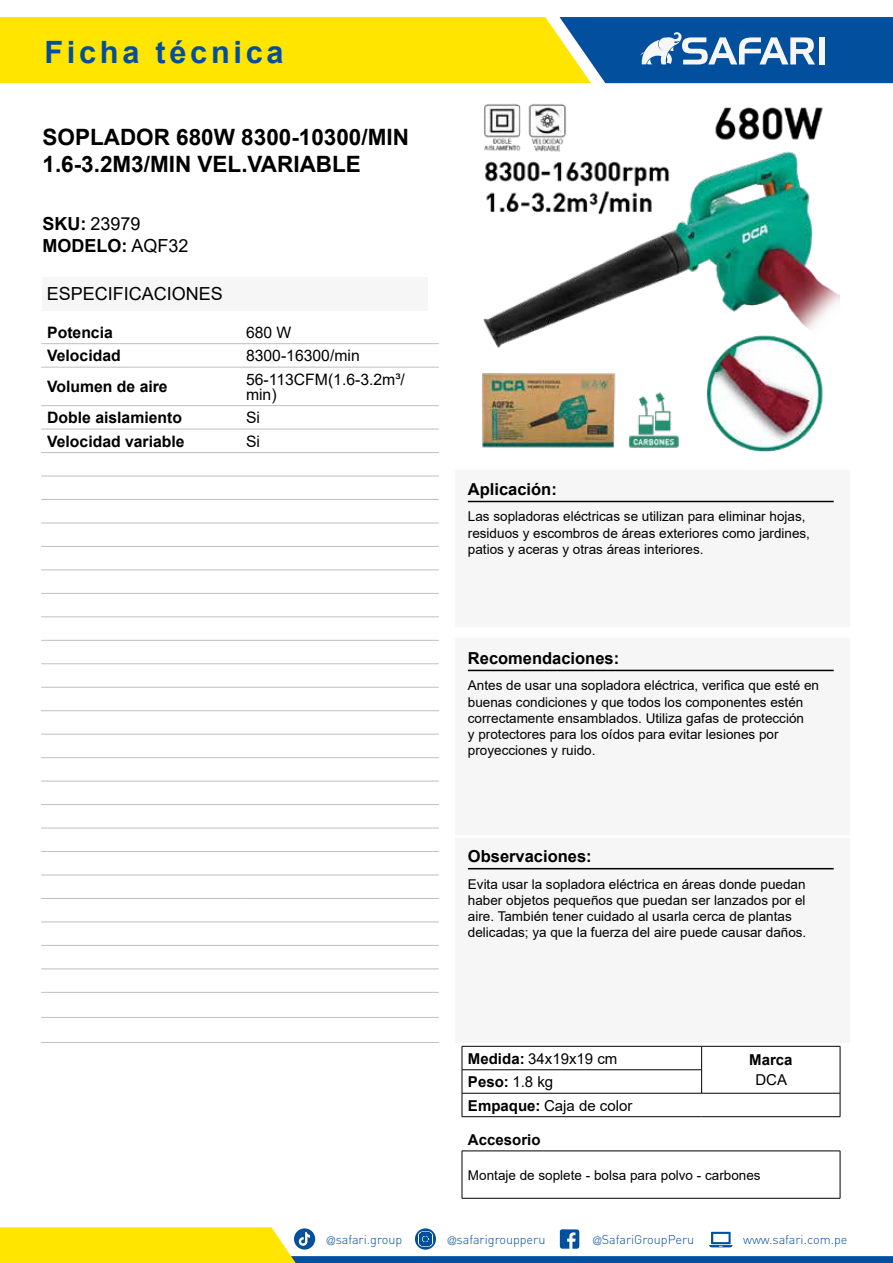
<style>
.page{position:relative;width:893px;height:1263px;background:#fff}
.page>*{position:absolute;margin:0;border:0;box-sizing:border-box;transform-origin:0 0}
.t1{font:700 30.75px "Arial";letter-spacing:.12em;color:#02509d}
.t2{font:700 22.5px/27px "Arial";color:#000}
.t3{font:700 18px/21.9px "Arial";color:#000}
.t4{font:18px "Arial";color:#000}
.t5{font:700 16.5px "Arial";color:#000}
.t6{font:700 15.75px "Arial";color:#000}
.t7{font:15.75px/15px "Arial";color:#000}
.t8{font:15px "Arial";color:#000}
.t9{font:700 15px "Arial";color:#000}
.t10{font:13.5px/16.2px "Arial";color:#000}
.t11{font:300 12.6px "DIN";color:#02509d}
.s1{font-weight:400}
.s2{font-weight:700}
.s3{font-family:"Helvetica LT Std";font-stretch:condensed;font-size:11.25px}
</style>
<div class="page">
<svg style="left:0;top:1227px;width:893px;height:36px"></svg>
<svg style="left:0;top:17px;width:893px;height:66px;background:#b1b83e"></svg>
<div style="left:819px;top:37px;width:6px;height:27px;background:#f6f6f6"></div>
<div style="left:455px;top:470px;width:395px;height:157px;background:#f6f6f6"></div>
<hr style="left:468px;top:501px;width:366px;height:1px;background:#000">
<div style="left:455px;top:638px;width:395px;height:196px;background:#f6f6f6"></div>
<hr style="left:468px;top:670px;width:366px;height:1px;background:#000">
<div style="left:455px;top:838px;width:395px;height:204px;background:#f6f6f6"></div>
<hr style="left:468px;top:868px;width:366px;height:1px;background:#000">
<hr style="left:462px;top:1151px;width:378px;height:1px;background:#000">
<hr style="left:462px;top:1151px;width:1px;height:47px;background:#000">
<hr style="left:840px;top:1151px;width:1px;height:47px;background:#000">
<hr style="left:462px;top:1198px;width:378px;height:1px;background:#000">
<hr style="left:41px;top:343px;width:199px;height:1px;background:#bfbfbf">
<hr style="left:240px;top:343px;width:199px;height:1px;background:#bfbfbf">
<hr style="left:41px;top:1042px;width:199px;height:1px;background:#bfbfbf">
<hr style="left:240px;top:1042px;width:199px;height:1px;background:#bfbfbf">
<hr style="left:41px;top:367px;width:199px;height:1px;background:#bfbfbf">
<hr style="left:240px;top:367px;width:199px;height:1px;background:#bfbfbf">
<hr style="left:41px;top:405px;width:199px;height:1px;background:#bfbfbf">
<hr style="left:240px;top:405px;width:199px;height:1px;background:#bfbfbf">
<hr style="left:41px;top:429px;width:199px;height:1px;background:#bfbfbf">
<hr style="left:240px;top:429px;width:199px;height:1px;background:#bfbfbf">
<hr style="left:41px;top:452px;width:199px;height:1px;background:#bfbfbf">
<hr style="left:240px;top:452px;width:199px;height:1px;background:#bfbfbf">
<hr style="left:41px;top:476px;width:199px;height:1px;background:#bfbfbf">
<hr style="left:240px;top:476px;width:199px;height:1px;background:#bfbfbf">
<hr style="left:41px;top:499px;width:199px;height:1px;background:#bfbfbf">
<hr style="left:240px;top:499px;width:199px;height:1px;background:#bfbfbf">
<hr style="left:41px;top:523px;width:199px;height:1px;background:#bfbfbf">
<hr style="left:240px;top:523px;width:199px;height:1px;background:#bfbfbf">
<hr style="left:41px;top:546px;width:199px;height:1px;background:#bfbfbf">
<hr style="left:240px;top:546px;width:199px;height:1px;background:#bfbfbf">
<hr style="left:41px;top:570px;width:199px;height:1px;background:#bfbfbf">
<hr style="left:240px;top:570px;width:199px;height:1px;background:#bfbfbf">
<hr style="left:41px;top:593px;width:199px;height:1px;background:#bfbfbf">
<hr style="left:240px;top:593px;width:199px;height:1px;background:#bfbfbf">
<hr style="left:41px;top:617px;width:199px;height:1px;background:#bfbfbf">
<hr style="left:240px;top:617px;width:199px;height:1px;background:#bfbfbf">
<hr style="left:41px;top:640px;width:199px;height:1px;background:#bfbfbf">
<hr style="left:240px;top:640px;width:199px;height:1px;background:#bfbfbf">
<hr style="left:41px;top:663px;width:199px;height:1px;background:#bfbfbf">
<hr style="left:240px;top:663px;width:199px;height:1px;background:#bfbfbf">
<hr style="left:41px;top:687px;width:199px;height:1px;background:#bfbfbf">
<hr style="left:240px;top:687px;width:199px;height:1px;background:#bfbfbf">
<hr style="left:41px;top:710px;width:199px;height:1px;background:#bfbfbf">
<hr style="left:240px;top:710px;width:199px;height:1px;background:#bfbfbf">
<hr style="left:41px;top:734px;width:199px;height:1px;background:#bfbfbf">
<hr style="left:240px;top:734px;width:199px;height:1px;background:#bfbfbf">
<hr style="left:41px;top:757px;width:199px;height:1px;background:#bfbfbf">
<hr style="left:240px;top:757px;width:199px;height:1px;background:#bfbfbf">
<hr style="left:41px;top:781px;width:199px;height:1px;background:#bfbfbf">
<hr style="left:240px;top:781px;width:199px;height:1px;background:#bfbfbf">
<hr style="left:41px;top:804px;width:199px;height:1px;background:#bfbfbf">
<hr style="left:240px;top:804px;width:199px;height:1px;background:#bfbfbf">
<hr style="left:41px;top:828px;width:199px;height:1px;background:#bfbfbf">
<hr style="left:240px;top:828px;width:199px;height:1px;background:#bfbfbf">
<hr style="left:41px;top:851px;width:199px;height:1px;background:#bfbfbf">
<hr style="left:240px;top:851px;width:199px;height:1px;background:#bfbfbf">
<hr style="left:41px;top:875px;width:199px;height:1px;background:#bfbfbf">
<hr style="left:240px;top:875px;width:199px;height:1px;background:#bfbfbf">
<hr style="left:41px;top:898px;width:199px;height:1px;background:#bfbfbf">
<hr style="left:240px;top:898px;width:199px;height:1px;background:#bfbfbf">
<hr style="left:41px;top:922px;width:199px;height:1px;background:#bfbfbf">
<hr style="left:240px;top:922px;width:199px;height:1px;background:#bfbfbf">
<hr style="left:41px;top:945px;width:199px;height:1px;background:#bfbfbf">
<hr style="left:240px;top:945px;width:199px;height:1px;background:#bfbfbf">
<hr style="left:41px;top:969px;width:199px;height:1px;background:#bfbfbf">
<hr style="left:240px;top:969px;width:199px;height:1px;background:#bfbfbf">
<hr style="left:41px;top:992px;width:199px;height:1px;background:#bfbfbf">
<hr style="left:240px;top:992px;width:199px;height:1px;background:#bfbfbf">
<hr style="left:41px;top:1017px;width:199px;height:1px;background:#bfbfbf">
<hr style="left:240px;top:1017px;width:199px;height:1px;background:#bfbfbf">
<img style="left:482px;top:104px;width:357px;height:348px">
<div style="left:43px;top:277px;width:385px;height:33px;background:#f6f6f6"></div>
<hr style="left:462px;top:1069px;width:239px;height:1px;background:#000">
<hr style="left:462px;top:1093px;width:240px;height:1px;background:#000">
<hr style="left:702px;top:1093px;width:138px;height:1px;background:#000">
<hr style="left:462px;top:1046px;width:240px;height:1px;background:#000">
<hr style="left:702px;top:1046px;width:138px;height:1px;background:#000">
<svg style="left:701px;top:1046px;width:1px;height:47px"></svg>
<svg style="left:462px;top:1046px;width:1px;height:70px"></svg>
<svg style="left:840px;top:1046px;width:1px;height:70px"></svg>
<hr style="left:462px;top:1116px;width:240px;height:1px;background:#000">
<hr style="left:702px;top:1116px;width:138px;height:1px;background:#000">
<h1 class="t1" style="left:44px;top:34px;width:241px">Ficha técnica</h1>
<h2 class="t2" style="left:43px;top:126px;width:368px">SOPLADOR 680W 8300-10300/MIN<br>1.6-3.2M3/MIN VEL.VARIABLE</h2>
<h3 class="t3" style="left:43px;top:213px;width:147px">SKU: <span class="s1">23979<br></span>MODELO: <span class="s1">AQF32</span></h3>
<h3 class="t4" style="left:47px;top:283px;width:178px">ESPECIFICACIONES</h3>
<p class="t6" style="left:47px;top:326px;width:67px">Potencia</p>
<p class="t7" style="left:246px;top:326px;width:47px">680 W</p>
<p class="t6" style="left:47px;top:350px;width:75px">Velocidad</p>
<p class="t7" style="left:246px;top:350px;width:115px">8300-16300/min</p>
<p class="t6" style="left:47px;top:381px;width:122px">Volumen de aire</p>
<p class="t7" style="left:246px;top:373px;width:161px">56-113CFM(1.6-3.2m³/ min)</p>
<p class="t6" style="left:47px;top:412px;width:136px">Doble aislamiento</p>
<p class="t7" style="left:246px;top:411px;width:16px">Si</p>
<p class="t6" style="left:47px;top:435px;width:139px">Velocidad variable</p>
<p class="t7" style="left:246px;top:435px;width:16px">Si</p>
<p class="t5" style="left:468px;top:483px;width:90px">Aplicación:</p>
<p class="t10" style="left:468px;top:510px;width:344px">Las sopladoras eléctricas se utilizan para eliminar hojas, residuos y escombros de áreas exteriores como jardines, patios y aceras y otras áreas interiores.</p>
<p class="t5" style="left:468px;top:652px;width:153px">Recomendaciones:</p>
<p class="t10" style="left:468px;top:677px;width:353px">Antes de usar una sopladora eléctrica, verifica que esté en buenas condiciones y que todos los componentes estén correctamente ensamblados. Utiliza gafas de protección<br>y protectores para los oídos para evitar lesiones por proyecciones y ruido.</p>
<p class="t5" style="left:468px;top:850px;width:125px">Observaciones:</p>
<p class="t10" style="left:468px;top:877px;width:340px">Evita usar la sopladora eléctrica en áreas donde puedan haber objetos pequeños que puedan ser lanzados por el aire. También tener cuidado al usarla cerca de plantas delicadas; ya que la fuerza del aire puede causar daños.</p>
<p class="t8" style="left:468px;top:1053px;width:151px"><span class="s2">Medida:</span> 34x19x19 cm</p>
<p class="t9" style="left:749px;top:1054px;width:45px">Marca</p>
<p class="t9" style="left:468px;top:1076px;width:87px">Peso: <span class="s1">1.8 kg</span></p>
<p class="t8" style="left:755px;top:1074px;width:33px">DCA</p>
<p class="t8" style="left:468px;top:1100px;width:166px"><span class="s2">Empaque:</span> Caja de color</p>
<p class="t9" style="left:468px;top:1134px;width:74px">Accesorio</p>
<p class="t10" style="left:468px;top:1168px;width:294px">Montaje de soplete - bolsa para polvo - carbones</p>
<p class="t11" style="left:327px;top:1234px;width:77px"><span class="s3">@</span>safari.group</p>
<p class="t11" style="left:448px;top:1234px;width:99px"><span class="s3">@</span>safarigroupperu</p>
<p class="t11" style="left:593px;top:1234px;width:103px"><span class="s3">@</span>SafariGroupPeru</p>
<p class="t11" style="left:743px;top:1234px;width:106px">www.safari.com.pe</p>
</div>
